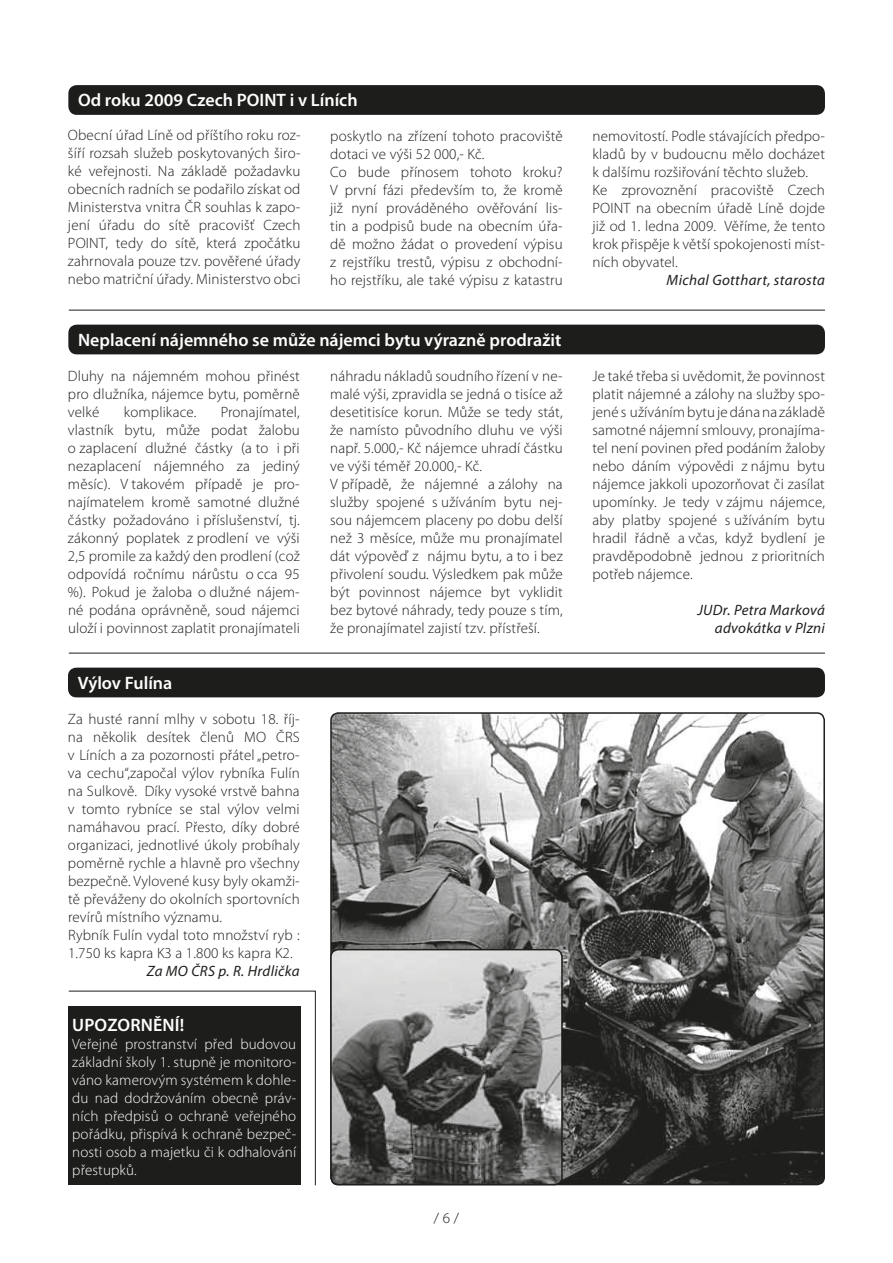
<style>
.page{position:relative;width:893px;height:1263px;background:#fff}
.page>*{position:absolute;margin:0;border:0;box-sizing:border-box;transform-origin:0 0}
.t1{font:600 18px "Myriad Pro";color:#fff}
.t2{font:300 15px/18px "Myriad Pro";letter-spacing:.01em;color:#1d1d1b}
.t3{font:300 15px/18px "Myriad Pro";letter-spacing:.01em;color:#fff;text-align:justify}
.t4{font:italic 15px/18px "Myriad Pro";letter-spacing:.02em;color:#1d1d1b;text-align:right}
</style>
<div class="page">
<div style="left:68px;top:85px;width:757px;height:30px;background:#1d1d1b;border-radius:9px"></div>
<hr style="left:69px;top:310px;width:756px;height:1px;background:#1d1d1b">
<div style="left:68px;top:325px;width:757px;height:29px;background:#1d1d1b;border-radius:9px"></div>
<div style="left:68px;top:668px;width:757px;height:29px;background:#1d1d1b;border-radius:9px"></div>
<hr style="left:69px;top:653px;width:756px;height:1px;background:#1d1d1b">
<img style="left:331px;top:713px;width:493px;height:472px;border-radius:7px">
<img style="left:331px;top:950px;width:231px;height:235px;border-radius:7px">
<div style="left:330px;top:949px;width:233px;height:236px;border:2px solid #1d1d1b;border-radius:7px"></div>
<svg style="left:68px;top:990px;width:248px;height:196px;background:#393937"></svg>
<p class="t1" style="left:78px;top:93px;width:281px">Od roku 2009 Czech POINT i v Líních</p>
<p class="t2" style="left:68px;top:127px;width:234px;text-align:justify">Obecní úřad Líně od příštího roku roz&shy;šíří rozsah služeb poskytovaných širo&shy;ké veřejnosti. Na základě požadavku obecních radních se podařilo získat od Ministerstva vnitra ČR souhlas k zapo&shy;jení úřadu do sítě pracovišť Czech POINT, tedy do sítě, která zpočátku zahrnovala pouze tzv. pověřené úřady nebo matriční úřady. Ministerstvo obci</p>
<p class="t2" style="left:330px;top:128px;width:234px">poskytlo na zřízení tohoto pracoviště dotaci ve výši 52 000,- Kč.<br>Co bude přínosem tohoto kroku?<br>V první fázi především to, že kromě již nyní prováděného ověřování lis&shy;tin a podpisů bude na obecním úřa&shy;dě možno žádat o provedení výpisu z rejstříku trestů, výpisu z obchodní&shy;ho rejstříku, ale také výpisu z katastru</p>
<p class="t2" style="left:592px;top:128px;width:234px">nemovitostí. Podle stávajících předpo&shy;kladů by v budoucnu mělo docházet k dalšímu rozšiřování těchto služeb.<br>Ke zprovoznění pracoviště Czech POINT na obecním úřadě Líně dojde již od 1. ledna 2009. Věříme, že tento krok přispěje k větší spokojenosti míst&shy;ních obyvatel.</p>
<p class="t4" style="left:666px;top:271px;width:160px">Michal Gotthart, starosta</p>
<p class="t1" style="left:78px;top:333px;width:485px">Neplacení nájemného se může nájemci bytu výrazně prodražit</p>
<p class="t2" style="left:68px;top:368px;width:233px;text-align:justify">Dluhy na nájemném mohou přinést pro dlužníka, nájemce bytu, poměrně velké</p>
<p class="t2" style="left:330px;top:368px;width:234px">náhradu nákladů soudního řízení v ne&shy;malé výši, zpravidla se jedná o tisíce až desetitisíce korun. Může se tedy stát, že namísto původního dluhu ve výši např. 5.000,- Kč nájemce uhradí částku ve výši téměř 20.000,- Kč.<br>V případě, že nájemné a zálohy na služby spojené s užíváním bytu nej&shy;sou nájemcem placeny po dobu delší než 3 měsíce, může mu pronajímatel dát výpověď z nájmu bytu, a to i bez přivolení soudu. Výsledkem pak může být povinnost nájemce byt vyklidit bez bytové náhrady, tedy pouze s tím, že pronajímatel zajistí tzv. přístřeší.</p>
<p class="t2" style="left:592px;top:368px;width:234px;text-align:justify">Je také třeba si uvědomit, že povinnost platit nájemné a zálohy na služby spo&shy;jené s užíváním bytu je dána na základě samotné nájemní smlouvy, pronajíma&shy;tel není povinen před podáním žaloby nebo dáním výpovědi z nájmu bytu nájemce jakkoli upozorňovat či zasílat upomínky. Je tedy v zájmu nájemce, aby platby spojené s užíváním bytu hradil řádně a včas, když bydlení je pravděpodobně jednou z prioritních potřeb nájemce.</p>
<p class="t2" style="left:68px;top:404px;width:233px;text-align:justify;text-indent:153px">Pronajímatel, vlastník bytu, může podat žalobu o zaplacení dlužné částky (a to i při nezaplacení nájemného za jediný měsíc). V takovém případě je pro&shy;najímatelem kromě samotné dlužné částky požadováno i příslušenství, tj. zákonný poplatek z prodlení ve výši 2,5 promile za každý den prodlení (což odpovídá ročnímu nárůstu o cca 95 %). Pokud je žaloba o dlužné nájem&shy;né podána oprávněně, soud nájemci uloží i povinnost zaplatit pronajímateli</p>
<p class="t2" style="left:124px;top:404px;width:74px">komplikace.</p>
<p class="t4" style="left:697px;top:600px;width:129px">JUDr. Petra Marková advokátka v Plzni</p>
<p class="t1" style="left:78px;top:676px;width:96px">Výlov Fulína</p>
<p class="t2" style="left:68px;top:711px;width:233px">Za husté ranní mlhy v sobotu 18. říj&shy;na několik desítek členů MO ČRS v Líních a za pozornosti přátel „petro&shy;va cechu“,započal výlov rybníka Fulín na Sulkově. Díky vysoké vrstvě bahna v tomto rybníce se stal výlov velmi namáhavou prací. Přesto, díky dobré organizaci, jednotlivé úkoly probíhaly poměrně rychle a hlavně pro všechny bezpečně. Vylovené kusy byly okamži&shy;tě převáženy do okolních sportovních revírů místního významu.<br>Rybník Fulín vydal toto množství ryb :<br>1.750 ks kapra K3 a 1.800 ks kapra K2.</p>
<p class="t4" style="left:147px;top:962px;width:155px">Za MO ČRS p. R. Hrdlička</p>
<p class="t1" style="left:72px;top:1018px;width:114px">UPOZORNĚNÍ!</p>
<p class="t3" style="left:72px;top:1036px;width:225px">Veřejné prostranství před budovou základní školy 1. stupně je monitoro&shy;váno kamerovým systémem k dohle&shy;du nad dodržováním obecně práv&shy;ních předpisů o ochraně veřejného pořádku, přispívá k ochraně bezpeč&shy;nosti osob a majetku či k odhalování přestupků.</p>
<p class="t2" style="left:434px;top:1210px;width:27px">/ 6 /</p>
</div>
